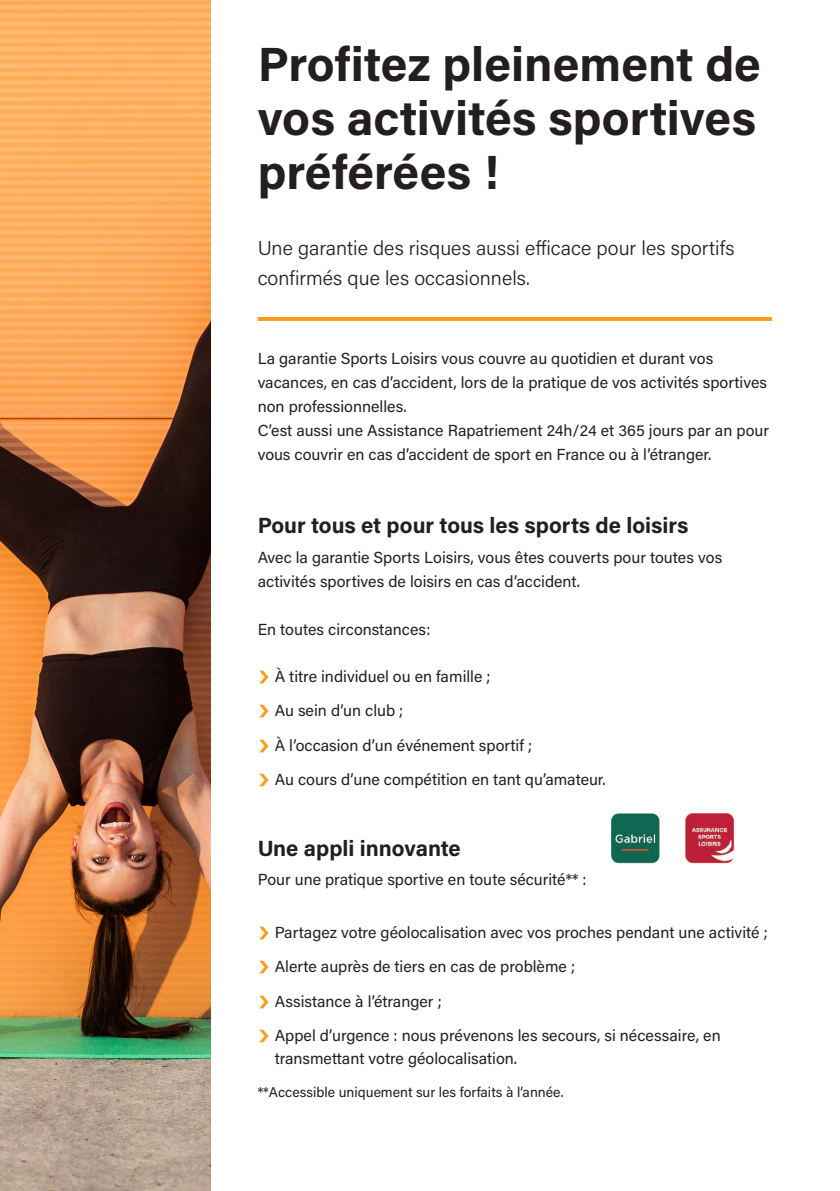
<style>
.page{position:relative;width:840px;height:1191px;background:#fff}
.page>*{position:absolute;margin:0;border:0;box-sizing:border-box;transform-origin:0 0}
.Titres{font:700 48px/54px "Acumin Pro";color:#231f20;text-align:justify}
.Intertitres{font:700 22px "Acumin Pro";color:#231f20}
.Chapeau{font:20px/30px "Acumin Variable Concept";color:#231f20}
.Textes_Courants{font:16px/24px "Acumin Pro";color:#231f20}
.Annotations{font:14px "Acumin Pro";color:#231f20}
.s1{font-family:"Acumin Variable Concept";font-size:32px;color:#f89c1c}
</style>
<div class="page">
<img style="left:0;top:0;width:210px;height:1191px">
<img style="left:611px;top:813px;width:124px;height:50px">
<svg style="left:257px;top:317px;width:514px;height:4px;background:#f89d20"></svg>
<p class="Titres" style="left:257px;top:35px;width:504px">Profitez pleinement de vos activités sportives préférées !</p>
<p class="Chapeau" style="left:257px;top:233px;width:478px">Une garantie des risques aussi efficace pour les sportifs confirmés que les occasionnels.</p>
<p class="Textes_Courants" style="left:257px;top:345px;width:510px">La garantie Sports Loisirs vous couvre au quotidien et durant vos vacances, en cas d’accident, lors de la pratique de vos activités sportives non professionnelles.</p>
<p class="Textes_Courants" style="left:257px;top:417px;width:512px">C’est aussi une Assistance Rapatriement 24h/24 et 365 jours par an pour vous couvrir en cas d’accident de sport en France ou à l’étranger.</p>
<p class="Intertitres" style="left:257px;top:510px;width:432px">Pour tous et pour tous les sports de loisirs</p>
<p class="Textes_Courants" style="left:257px;top:545px;width:466px">Avec la garantie Sports Loisirs, vous êtes couverts pour toutes vos activités sportives de loisirs en cas d’accident.</p>
<p class="Textes_Courants" style="left:257px;top:617px;width:174px">En toutes circonstances:</p>
<p class="Textes_Courants" style="left:257px;top:664px;width:234px"><span class="s1">Ń</span> À titre individuel ou en famille ;</p>
<p class="Textes_Courants" style="left:257px;top:698px;width:147px"><span class="s1">Ń</span> Au sein d’un club ;</p>
<p class="Textes_Courants" style="left:257px;top:732px;width:276px"><span class="s1">Ń</span> À l’occasion d’un événement sportif ;</p>
<p class="Textes_Courants" style="left:257px;top:767px;width:349px"><span class="s1">Ń</span> Au cours d’une compétition en tant qu’amateur.</p>
<p class="Intertitres" style="left:257px;top:832px;width:204px">Une appli innovante</p>
<p class="Textes_Courants" style="left:257px;top:867px;width:330px">Pour une pratique sportive en toute sécurité** :</p>
<p class="Textes_Courants" style="left:257px;top:919px;width:511px"><span class="s1">Ń</span> Partagez votre géolocalisation avec vos proches pendant une activité ;</p>
<p class="Textes_Courants" style="left:257px;top:954px;width:319px"><span class="s1">Ń</span> Alerte auprès de tiers en cas de problème ;</p>
<p class="Textes_Courants" style="left:257px;top:988px;width:185px"><span class="s1">Ń</span> Assistance à l’étranger ;</p>
<p class="Textes_Courants" style="left:274px;top:1023px;width:447px;line-height:23px;text-indent:-17px"><span class="s1">Ń</span> Appel d’urgence : nous prévenons les secours, si nécessaire, en transmettant votre géolocalisation.</p>
<p class="Annotations" style="left:257px;top:1082px;width:307px">**Accessible uniquement sur les forfaits à l’année.</p>
</div>
